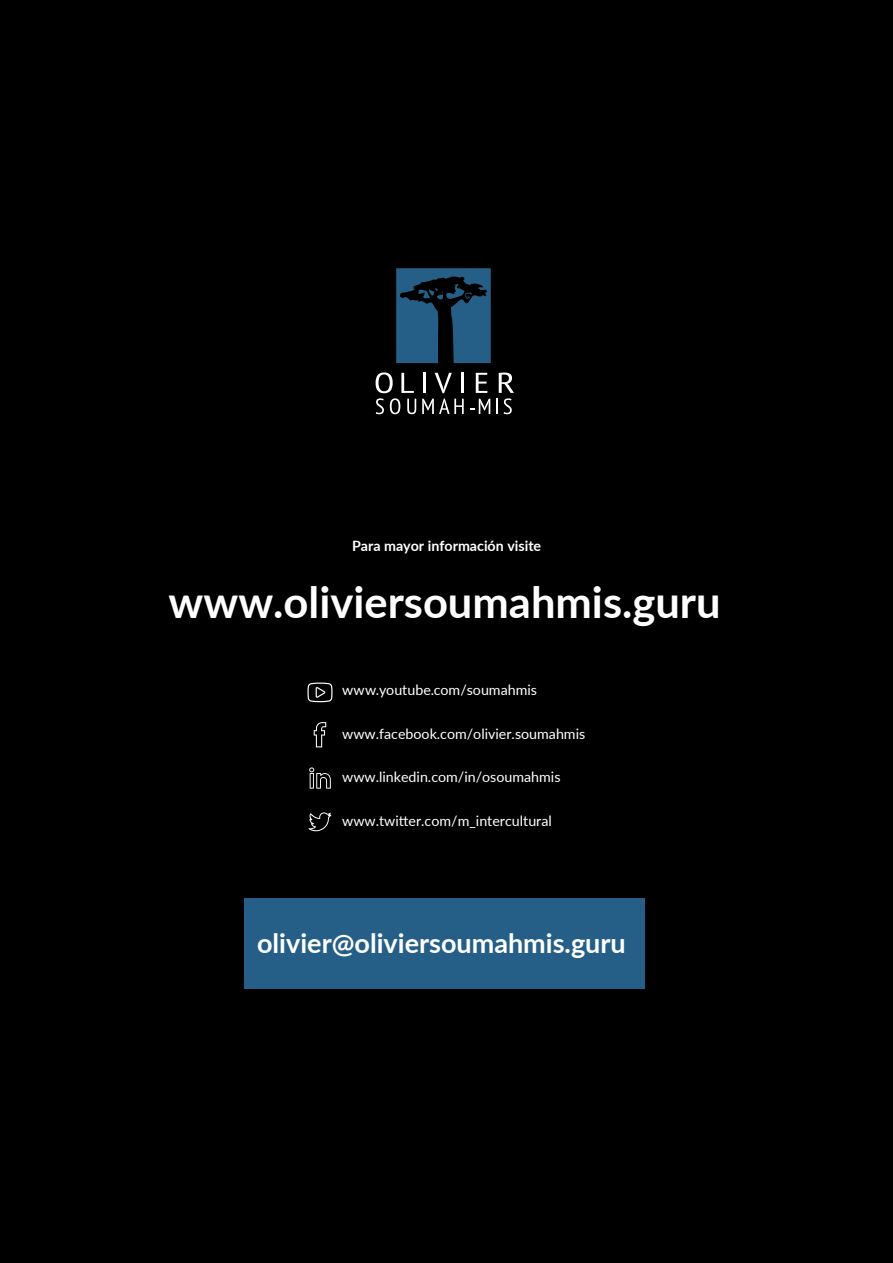
<style>
.page{position:relative;width:893px;height:1263px;background:#000}
.page>*{position:absolute;margin:0;border:0;box-sizing:border-box;transform-origin:0 0}
.t1{font:700 43.5px "Lato";color:#fff}
.t2{font:700 27px "Lato";color:#fff}
.t3{font:14.25px "Lato";color:#fff}
.t4{font:700 14.25px "Lato";color:#fff}
</style>
<div class="page">
<div style="left:244px;top:898px;width:401px;height:90px;background:#255f87"></div>
<svg style="left:396px;top:268px;width:95px;height:95px"></svg>
<svg style="left:476px;top:373px;width:11px;height:20px"></svg>
<svg style="left:376px;top:372px;width:40px;height:42px"></svg>
<svg style="left:422px;top:373px;width:42px;height:41px"></svg>
<svg style="left:470px;top:399px;width:20px;height:15px"></svg>
<svg style="left:496px;top:373px;width:18px;height:41px"></svg>
<svg style="left:308px;top:812px;width:23px;height:19px"></svg>
<svg style="left:314px;top:722px;width:12px;height:25px"></svg>
<svg style="left:307px;top:682px;width:26px;height:20px"></svg>
<svg style="left:309px;top:767px;width:22px;height:22px"></svg>
<p class="t4" style="left:352px;top:535px;width:191px">Para mayor información visite</p>
<h1 class="t1" style="left:169px;top:570px;width:553px">www.oliviersoumahmis.guru</h1>
<p class="t3" style="left:342px;top:680px;width:196px">www.youtube.com/soumahmis</p>
<p class="t3" style="left:342px;top:723px;width:245px">www.facebook.com/olivier.soumahmis</p>
<p class="t3" style="left:342px;top:767px;width:220px">www.linkedin.com/in/osoumahmis</p>
<p class="t3" style="left:342px;top:810px;width:211px">www.twitter.com/m_intercultural</p>
<h2 class="t2" style="left:257px;top:923px;width:370px">olivier@oliviersoumahmis.guru</h2>
</div>
